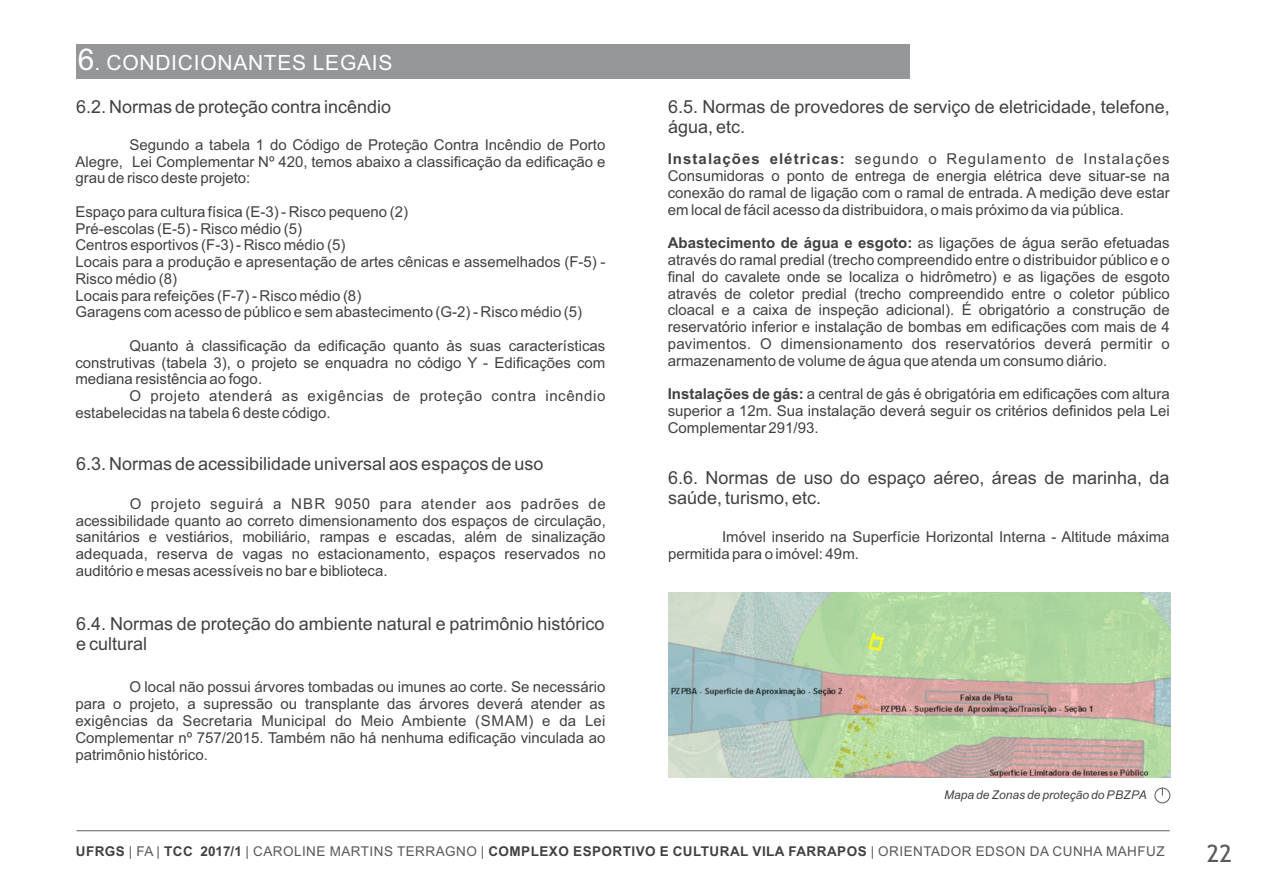
<style>
.page{position:relative;width:1263px;height:893px;background:#fff}
.page>*{position:absolute;margin:0;border:0;box-sizing:border-box;transform-origin:0 0}
.t1{font:24px "Trebuchet MS";color:#58595b}
.t2{font:21px "Arial";letter-spacing:.035em;color:#fff}
.t3{font:18px/20.1px "Arial";color:#414142}
.t4{font:15px/16.8px "Arial";color:#414142;text-align:justify}
.t5{font:15px/16.8px "Arial";letter-spacing:.04em;color:#414142}
.t6{font:13.5px "Arial";letter-spacing:.035em;color:#58595b}
.t7{font:italic 12px "Arial";color:#414142}
.s1{font-size:30px}
.s2{font-weight:700}
.s3{font-weight:700;color:#414142}
</style>
<div class="page">
<hr style="left:76px;top:830px;width:1094px;height:1px;background:#808285">
<div style="left:77px;top:45px;width:833px;height:34px;background:#949698"></div>
<img style="left:668px;top:592px;width:502px;height:186px">
<div style="left:1154px;top:788px;width:16px;height:15px;border:1px solid #58595b;border-radius:50%"></div>
<h2 class="t2" style="left:78px;top:55px;width:316px"><span class="s1">6</span>. CONDICIONANTES LEGAIS</h2>
<p class="t3" style="left:76px;top:99px;width:317px">6.2. Normas de proteção contra incêndio</p>
<p class="t4" style="left:75px;top:137px;width:532px;text-indent:54px">Segundo a tabela 1 do Código de Proteção Contra Incêndio de Porto Alegre, Lei Complementar Nº 420, temos abaixo a classificação da edificação e grau de risco deste projeto:</p>
<p class="t4" style="left:75px;top:204px;width:532px;text-align:left">Espaço para cultura física (E-3) - Risco pequeno (2)<br>Pré-escolas (E-5) - Risco médio (5)<br>Centros esportivos (F-3) - Risco médio (5)<br>Locais para a produção e apresentação de artes cênicas e assemelhados (F-5) - Risco médio (8)<br>Locais para refeições (F-7) - Risco médio (8)<br>Garagens com acesso de público e sem abastecimento (G-2) - Risco médio (5)</p>
<p class="t4" style="left:75px;top:339px;width:532px;text-indent:54px">Quanto à classificação da edificação quanto às suas características construtivas (tabela 3), o projeto se enquadra no código Y - Edificações com mediana resistência ao fogo.</p>
<p class="t5" style="left:75px;top:389px;width:532px;text-indent:54px">O projeto atenderá as exigências de proteção contra incêndio estabelecidas na tabela 6 deste código.</p>
<p class="t3" style="left:76px;top:455px;width:469px">6.3. Normas de acessibilidade universal aos espaços de uso</p>
<p class="t4" style="left:76px;top:497px;width:532px;text-indent:54px">O projeto seguirá a NBR 9050 para atender aos padrões de acessibilidade quanto ao correto dimensionamento dos espaços de circulação, sanitários e vestiários, mobiliário, rampas e escadas, além de sinalização adequada, reserva de vagas no estacionamento, espaços reservados no auditório e mesas acessíveis no bar e biblioteca.</p>
<p class="t3" style="left:76px;top:615px;width:530px">6.4. Normas de proteção do ambiente natural e patrimônio histórico e cultural</p>
<p class="t4" style="left:75px;top:680px;width:532px;text-indent:54px">O local não possui árvores tombadas ou imunes ao corte. Se necessário para o projeto, a supressão ou transplante das árvores deverá atender as exigências da Secretaria Municipal do Meio Ambiente (SMAM) e da Lei Complementar nº 757/2015. Também não há nenhuma edificação vinculada ao patrimônio histórico.</p>
<p class="t3" style="left:668px;top:99px;width:503px">6.5. Normas de provedores de serviço de eletricidade, telefone, água, etc.</p>
<p class="t4" style="left:668px;top:152px;width:503px"><span class="s2">Instalações elétricas:</span> segundo o Regulamento de Instalações Consumidoras o ponto de entrega de energia elétrica deve situar-se na conexão do ramal de ligação com o ramal de entrada. A medição deve estar em local de fácil acesso da distribuidora, o mais próximo da via pública.</p>
<p class="t4" style="left:668px;top:236px;width:504px"><span class="s2">Abastecimento de água e esgoto:</span> as ligações de água serão efetuadas através do ramal predial (trecho compreendido entre o distribuidor público e o final do cavalete onde se localiza o hidrômetro) e as ligações de esgoto através de coletor predial (trecho compreendido entre o coletor público cloacal e a caixa de inspeção adicional). É obrigatório a construção de reservatório inferior e instalação de bombas em edificações com mais de 4 pavimentos. O dimensionamento dos reservatórios deverá permitir o armazenamento de volume de água que atenda um consumo diário.</p>
<p class="t4" style="left:668px;top:387px;width:503px"><span class="s2">Instalações de gás:</span> a central de gás é obrigatória em edificações com altura superior a 12m. Sua instalação deverá seguir os critérios definidos pela Lei Complementar 291/93.</p>
<p class="t3" style="left:668px;top:469px;width:503px">6.6. Normas de uso do espaço aéreo, áreas de marinha, da saúde, turismo, etc.</p>
<p class="t4" style="left:668px;top:530px;width:503px;text-indent:54px">Imóvel inserido na Superfície Horizontal Interna - Altitude máxima permitida para o imóvel: 49m.</p>
<p class="t7" style="left:944px;top:790px;width:204px">Mapa de Zonas de proteção do PBZPA</p>
<p class="t6" style="left:76px;top:846px;width:1090px"><span class="s3">UFRGS</span> | FA | <span class="s3">TCC 2017/1</span> | CAROLINE MARTINS TERRAGNO | <span class="s3">COMPLEXO ESPORTIVO E CULTURAL VILA FARRAPOS</span> | ORIENTADOR EDSON DA CUNHA MAHFUZ</p>
<h1 class="t1" style="left:1207px;top:844px;width:27px">22</h1>
</div>
